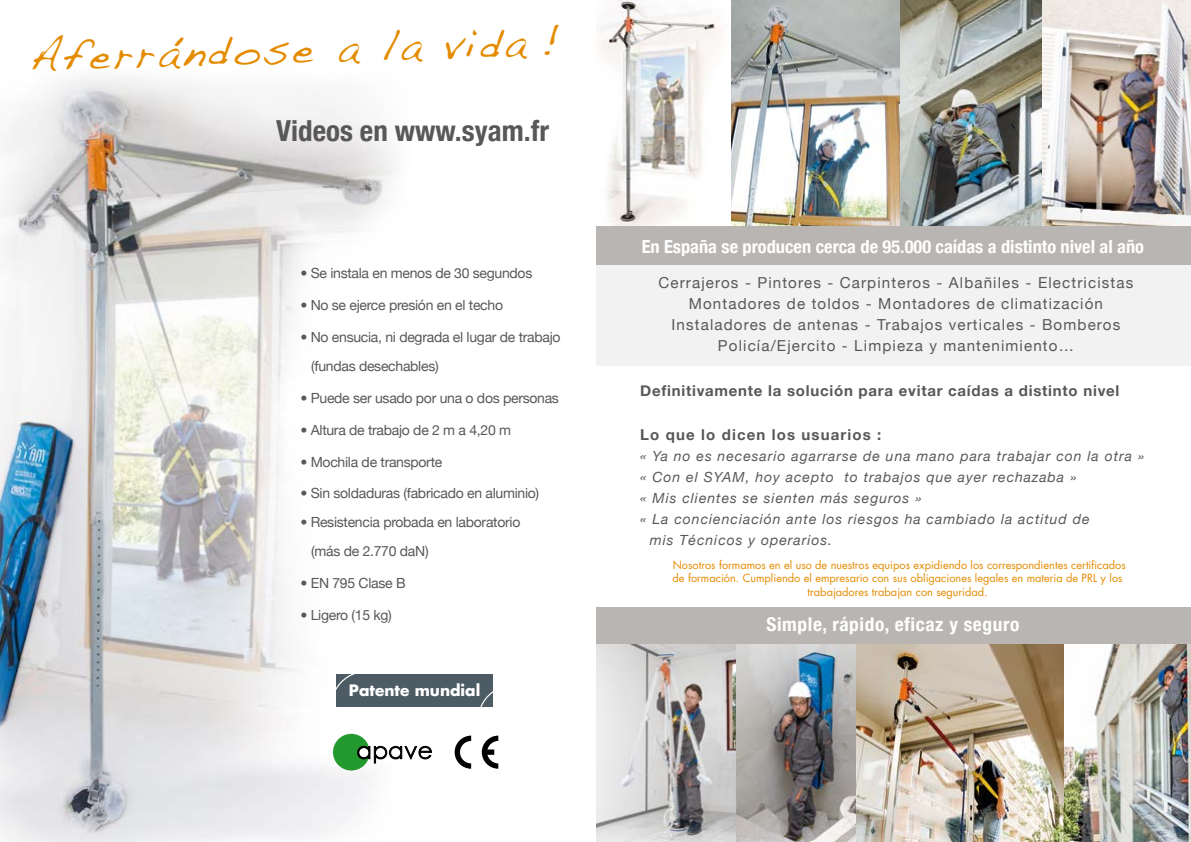
<style>
.page{position:relative;width:1191px;height:842px;background:#fff}
.page>*{position:absolute;margin:0;border:0;box-sizing:border-box;transform-origin:0 0}
.t1{font:42.9px "Handwriting Dakota";color:#e48b00}
.t2{font:700 condensed 29px "Helvetica Neue";color:#58585a}
.t3{font:700 condensed 19px "Helvetica Neue";letter-spacing:.03em;color:#fff}
.t4{font:700 condensed 18px "Helvetica Neue";color:#fff}
.t5{font:700 15.3px "Futura";color:#fff}
.t6{font:15.1px/21.2px "Helvetica Neue";letter-spacing:.075em;color:#58585a;text-align:center}
.t7{font:700 15px "Helvetica Neue";letter-spacing:.05em;color:#58585a}
.t8{font:700 15px "Helvetica Neue";letter-spacing:.075em;color:#58585a}
.t9{font:14px/29px "Helvetica Neue";letter-spacing:-.02em;color:#58585a}
.t10{font:italic 14px "Helvetica Neue";letter-spacing:.07em;color:#58585a}
.t11{font:11px/13.2px "Futura";color:#e48b00;text-align:center}
</style>
<div class="page">
<img style="left:0;top:78px;width:411px;height:764px">
<div style="left:333px;top:734px;width:37px;height:36px;background:#23992e;border-radius:50%"></div>
<svg style="left:357px;top:745px;width:75px;height:19px"></svg>
<svg style="left:454px;top:736px;width:17px;height:33px"></svg>
<svg style="left:482px;top:736px;width:16px;height:33px"></svg>
<img style="left:900px;top:0;width:291px;height:226px">
<img style="left:731px;top:0;width:169px;height:226px">
<img style="left:596px;top:0;width:128px;height:226px">
<img style="left:596px;top:644px;width:140px;height:198px">
<img style="left:736px;top:643px;width:455px;height:199px">
<div style="left:596px;top:226px;width:595px;height:39px;background:#b9b5b2"></div>
<div style="left:596px;top:607px;width:595px;height:36px;background:#b9b5b2"></div>
<div style="left:596px;top:265px;width:595px;height:101px;background:#f3f2f2"></div>
<div style="left:336px;top:675px;width:157px;height:32px;background:#4d5c64"></div>
<svg style="left:480px;top:691px;width:13px;height:16px"></svg>
<svg style="left:331px;top:672px;width:25px;height:25px"></svg>
<h1 class="t1" style="left:28px;top:32px;width:532px;rotate:-2deg">Aferrándose a la vida !</h1>
<h2 class="t2" style="left:276px;top:113px;width:274px">Videos en www.syam.fr</h2>
<p class="t9" style="left:300px;top:259px;width:233px">• Se instala en menos de 30 segundos</p>
<p class="t9" style="left:300px;top:290px;width:204px">• No se ejerce presión en el techo</p>
<p class="t9" style="left:311px;top:322px;width:251px;text-indent:-11px">• No ensucia, ni degrada el lugar de trabajo (fundas desechables)</p>
<p class="t9" style="left:300px;top:383px;width:260px">• Puede ser usado por una o dos personas</p>
<p class="t9" style="left:300px;top:415px;width:212px">• Altura de trabajo de 2 m a 4,20 m</p>
<p class="t9" style="left:300px;top:447px;width:143px">• Mochila de transporte</p>
<p class="t9" style="left:300px;top:479px;width:240px">• Sin soldaduras (fabricado en aluminio)</p>
<p class="t9" style="left:311px;top:508px;width:211px;text-indent:-11px">• Resistencia probada en laboratorio (más de 2.770 daN)</p>
<p class="t9" style="left:300px;top:568px;width:107px">• EN 795 Clase B</p>
<p class="t9" style="left:300px;top:600px;width:93px">• Ligero (15 kg)</p>
<p class="t5" style="left:349px;top:680px;width:133px">Patente mundial</p>
<p class="t4" style="left:641px;top:236px;width:504px">En España se producen cerca de 95.000 caídas a distinto nivel al año</p>
<p class="t6" style="left:658px;top:271px;width:476px">Cerrajeros - Pintores - Carpinteros - Albañiles - Electricistas Montadores de toldos - Montadores de climatización Instaladores de antenas - Trabajos verticales - Bomberos Policía/Ejercito - Limpieza y mantenimiento…</p>
<p class="t7" style="left:640px;top:382px;width:481px">Definitivamente la solución para evitar caídas a distinto nivel</p>
<p class="t8" style="left:640px;top:425px;width:243px">Lo que lo dicen los usuarios :</p>
<p class="t10" style="left:640px;top:447px;width:506px">« Ya no es necesario agarrarse de una mano para trabajar con la otra »</p>
<p class="t10" style="left:640px;top:468px;width:438px">« Con el SYAM, hoy acepto to trabajos que ayer rechazaba »</p>
<p class="t10" style="left:640px;top:489px;width:283px">« Mis clientes se sienten más seguros »</p>
<p class="t10" style="left:640px;top:510px;width:451px">« La concienciación ante los riesgos ha cambiado la actitud de</p>
<p class="t10" style="left:650px;top:531px;width:184px">mis Técnicos y operarios.</p>
<p class="t11" style="left:672px;top:558px;width:455px">Nosotros formamos en el uso de nuestros equipos expidiendo los correspondientes certificados de formación. Cumpliendo el empresario con sus obligaciones legales en materia de PRL y los trabajadores trabajan con seguridad.</p>
<h3 class="t3" style="left:766px;top:613px;width:254px">Simple, rápido, eficaz y seguro</h3>
</div>
